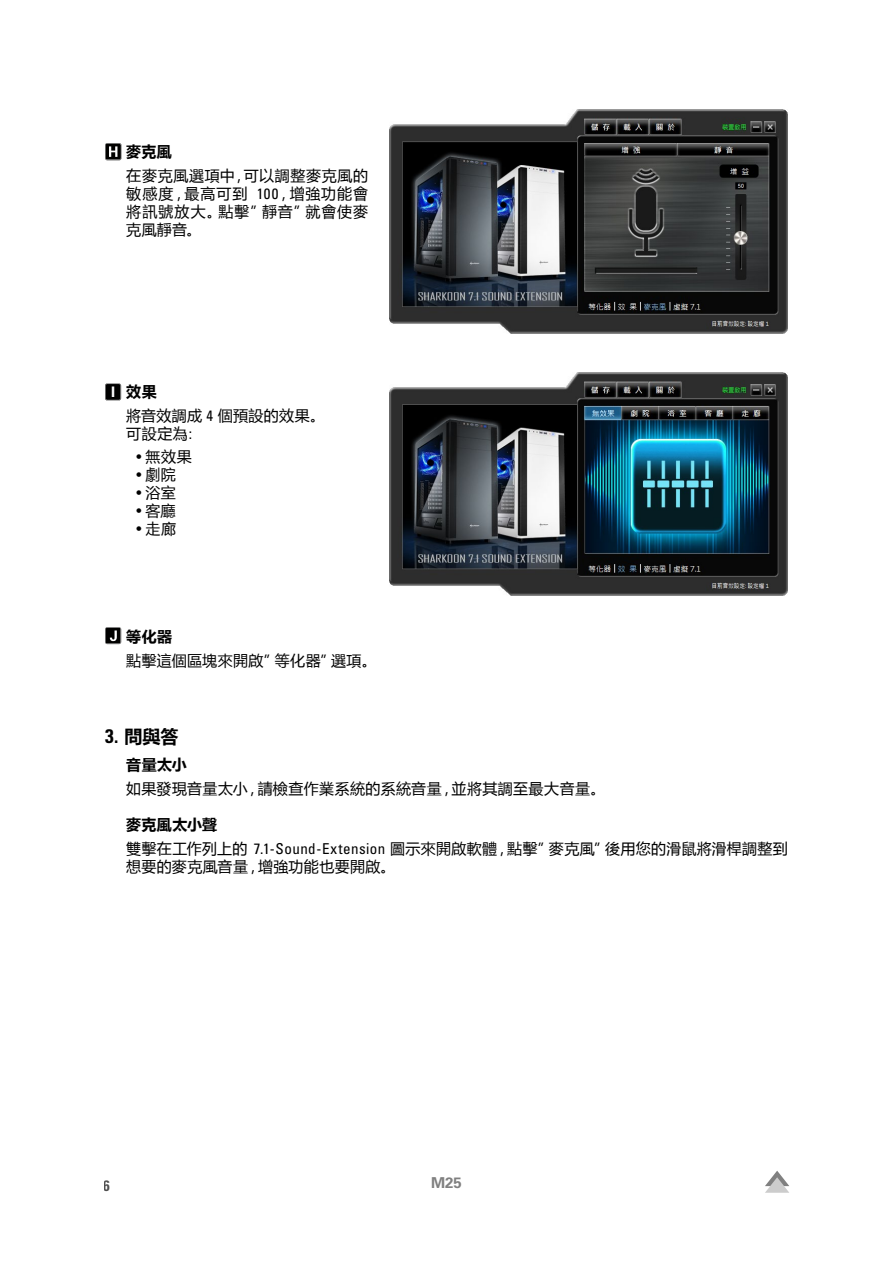
<style>
.page{position:relative;width:893px;height:1263px;background:#fff}
.page>*{position:absolute;margin:0;border:0;box-sizing:border-box;transform-origin:0 0}
.t1{font:700 18px "Microsoft Ya Hei";color:#000}
.t2{font:15px/18px "Microsoft Ya Hei";letter-spacing:.03em;color:#000}
.t3{font:700 15px "Microsoft Ya Hei";letter-spacing:.025em;color:#000}
.t4{font:700 15px "Univers";color:#808080}
.t5{font:700 condensed 15px "Univers";color:#000}
.t6{font:700 14.4px "Univers";color:#fff}
.s1{color:#fff}
.s2{font-family:"Univers";font-stretch:condensed}
.s3{font-weight:700}
.s4{font-family:"Univers";font-stretch:condensed;font-size:19.5px}
</style>
<div class="page">
<img style="left:389px;top:109px;width:399px;height:224px">
<img style="left:389px;top:372px;width:399px;height:224px">
<svg style="left:765px;top:1171px;width:24px;height:22px"></svg>
<svg style="left:105px;top:143px;width:16px;height:17px"></svg>
<svg style="left:105px;top:383px;width:16px;height:17px"></svg>
<svg style="left:105px;top:627px;width:16px;height:17px"></svg>
<p class="t3" style="left:126px;top:142px;width:47px">麥克風</p>
<p class="t2" style="left:126px;top:167px;width:243px;text-align:justify">在麥克風選項中，可以調整麥克風的敏感度，最高可到<span class="s1">1</span><span class="s2">100</span>，增強功能會將訊號放大。點擊”靜音”就會使麥克風靜音。</p>
<p class="t6" style="left:111px;top:384px;width:6px">I</p>
<p class="t2" style="left:126px;top:380px;width:201px;line-height:24px"><span class="s3">效果<br></span>將音效調成 <span class="s2">4</span> 個預設的效果。</p>
<p class="t2" style="left:126px;top:425px;width:67px">可設定為<span class="s2">:</span></p>
<p class="t2" style="left:137px;top:447px;width:57px"><span class="s2">•</span> 無效果</p>
<p class="t2" style="left:137px;top:465px;width:41px"><span class="s2">•</span> 劇院</p>
<p class="t2" style="left:137px;top:483px;width:41px"><span class="s2">•</span> 浴室</p>
<p class="t2" style="left:137px;top:501px;width:41px"><span class="s2">•</span> 客廳</p>
<p class="t2" style="left:137px;top:519px;width:41px"><span class="s2">•</span> 走廊</p>
<p class="t3" style="left:126px;top:626px;width:47px">等化器</p>
<p class="t2" style="left:126px;top:651px;width:252px">點擊這個區塊來開啟”等化器”選項。</p>
<p class="t1" style="left:105px;top:724px;width:75px"><span class="s4">3.</span> 問與答</p>
<p class="t3" style="left:126px;top:754px;width:62px">音量太小</p>
<p class="t2" style="left:126px;top:779px;width:481px">如果發現音量太小，請檢查作業系統的系統音量，並將其調至最大音量。</p>
<p class="t2" style="left:126px;top:812px;width:663px;line-height:24px"><span class="s3">麥克風太小聲<br></span>雙擊在工作列上的 <span class="s2">7.1-Sound-Extension</span> 圖示來開啟軟體，點擊”麥克風”後用您的滑鼠將滑桿調整到</p>
<p class="t2" style="left:126px;top:857px;width:271px">想要的麥克風音量，增強功能也要開啟。</p>
<p class="t5" style="left:104px;top:1177px;width:8px">6</p>
<p class="t4" style="left:431px;top:1174px;width:32px">M25</p>
</div>
